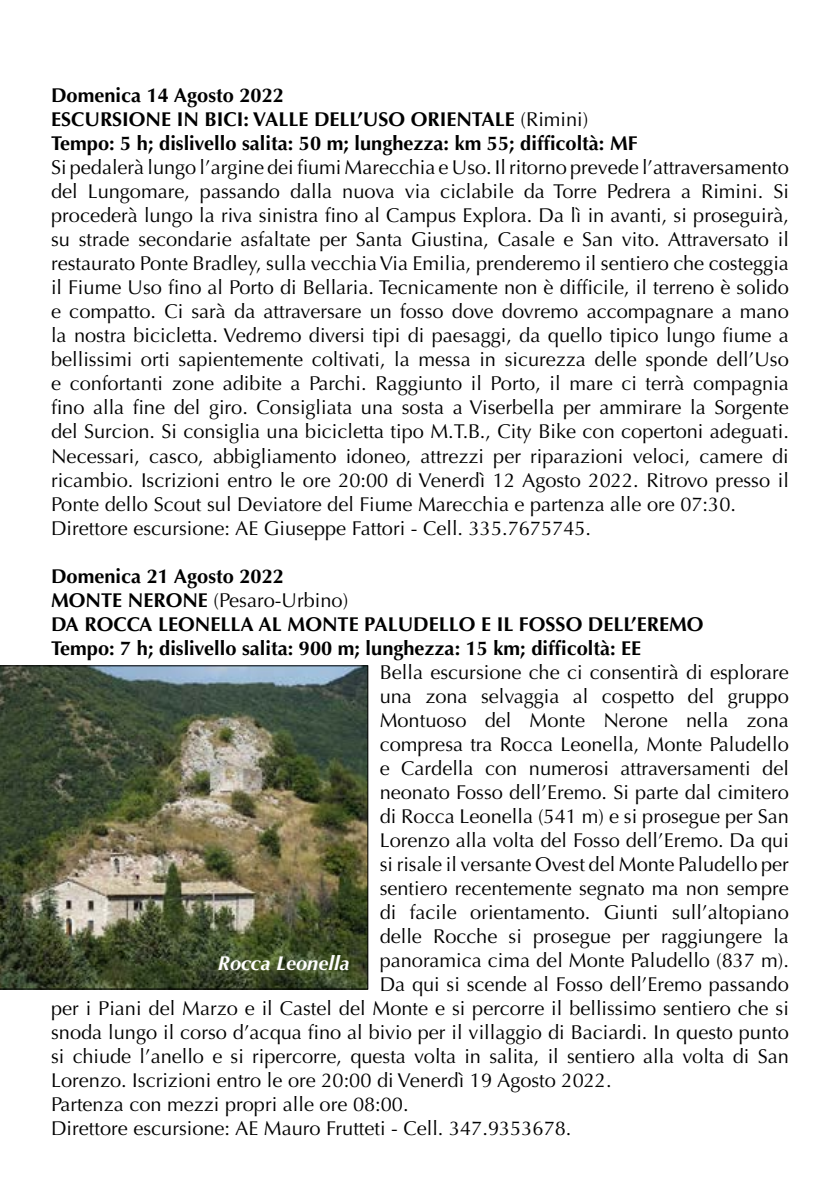
<style>
.page{position:relative;width:840px;height:1191px;background:#fff}
.page>*{position:absolute;margin:0;border:0;box-sizing:border-box;transform-origin:0 0}
.t1{font:20px/24px "Optima";color:#000}
.t2{font:700 20px/24px "Optima";color:#000}
.t3{font:italic 700 20px "Optima";color:#fff}
.s1{font-weight:400}
</style>
<div class="page">
<img style="left:0;top:665px;width:368px;height:324px">
<p class="t2" style="left:51px;top:84px;width:588px">Domenica 14 Agosto 2022<br>ESCURSIONE IN BICI: VALLE DELL’USO ORIENTALE <span class="s1">(Rimini)<br></span>Tempo: 5 h; dislivello salita: 50 m; lunghezza: km 55; difficoltà: MF</p>
<p class="t1" style="left:51px;top:156px;width:739px">Si pedalerà lungo l’argine dei fiumi Marecchia e Uso. Il ritorno prevede l’attraversamento del Lungomare, passando dalla nuova via ciclabile da Torre Pedrera a Rimini. Si procederà lungo la riva sinistra fino al Campus Explora. Da lì in avanti, si proseguirà, su strade secondarie asfaltate per Santa Giustina, Casale e San vito. Attraversato il restaurato Ponte Bradley, sulla vecchia Via Emilia, prenderemo il sentiero che costeggia il Fiume Uso fino al Porto di Bellaria. Tecnicamente non è difficile, il terreno è solido e compatto. Ci sarà da attraversare un fosso dove dovremo accompagnare a mano la nostra bicicletta. Vedremo diversi tipi di paesaggi, da quello tipico lungo fiume a bellissimi orti sapientemente coltivati, la messa in sicurezza delle sponde dell’Uso e confortanti zone adibite a Parchi. Raggiunto il Porto, il mare ci terrà compagnia fino alla fine del giro. Consigliata una sosta a Viserbella per ammirare la Sorgente del Surcion. Si consiglia una bicicletta tipo M.T.B., City Bike con copertoni adeguati.<br>Necessari, casco, abbigliamento idoneo, attrezzi per riparazioni veloci, camere di ricambio. Iscrizioni entro le ore 20:00 di Venerdì 12 Agosto 2022. Ritrovo presso il Ponte dello Scout sul Deviatore del Fiume Marecchia e partenza alle ore 07:30.<br>Direttore escursione: AE Giuseppe Fattori - Cell. 335.7675745.</p>
<p class="t2" style="left:51px;top:564px;width:653px">Domenica 21 Agosto 2022<br>MONTE NERONE <span class="s1">(Pesaro-Urbino)<br></span>DA ROCCA LEONELLA AL MONTE PALUDELLO E IL FOSSO DELL’EREMO Tempo: 7 h; dislivello salita: 900 m; lunghezza: 15 km; difficoltà: EE</p>
<p class="t1" style="left:379px;top:660px;width:410px">Bella escursione che ci consentirà di esplorare</p>
<p class="t1" style="left:379px;top:684px;width:410px">una zona selvaggia al cospetto del gruppo</p>
<p class="t1" style="left:379px;top:708px;width:410px">Montuoso del Monte Nerone nella zona</p>
<p class="t1" style="left:379px;top:732px;width:410px">compresa tra Rocca Leonella, Monte Paludello</p>
<p class="t1" style="left:379px;top:756px;width:410px">e Cardella con numerosi attraversamenti del</p>
<p class="t1" style="left:379px;top:780px;width:410px">neonato Fosso dell’Eremo. Si parte dal cimitero</p>
<p class="t1" style="left:379px;top:804px;width:410px">di Rocca Leonella (541 m) e si prosegue per San</p>
<p class="t1" style="left:379px;top:828px;width:410px">Lorenzo alla volta del Fosso dell’Eremo. Da qui</p>
<p class="t1" style="left:379px;top:852px;width:410px">si risale il versante Ovest del Monte Paludello per</p>
<p class="t1" style="left:379px;top:876px;width:410px">sentiero recentemente segnato ma non sempre</p>
<p class="t1" style="left:379px;top:900px;width:410px">di facile orientamento. Giunti sull’altopiano</p>
<p class="t1" style="left:379px;top:924px;width:410px">delle Rocche si prosegue per raggiungere la</p>
<p class="t1" style="left:379px;top:948px;width:410px">panoramica cima del Monte Paludello (837 m).</p>
<p class="t1" style="left:379px;top:972px;width:410px">Da qui si scende al Fosso dell’Eremo passando</p>
<p class="t1" style="left:51px;top:996px;width:739px">per i Piani del Marzo e il Castel del Monte e si percorre il bellissimo sentiero che si</p>
<p class="t1" style="left:51px;top:1020px;width:739px">snoda lungo il corso d’acqua fino al bivio per il villaggio di Baciardi. In questo punto</p>
<p class="t1" style="left:51px;top:1044px;width:738px">si chiude l’anello e si ripercorre, questa volta in salita, il sentiero alla volta di San</p>
<p class="t1" style="left:51px;top:1068px;width:561px">Lorenzo. Iscrizioni entro le ore 20:00 di Venerdì 19 Agosto 2022.</p>
<p class="t1" style="left:51px;top:1092px;width:359px">Partenza con mezzi propri alle ore 08:00.</p>
<p class="t1" style="left:51px;top:1116px;width:521px">Direttore escursione: AE Mauro Frutteti - Cell. 347.9353678.</p>
<p class="t3" style="left:218px;top:951px;width:133px">Rocca Leonella</p>
</div>
